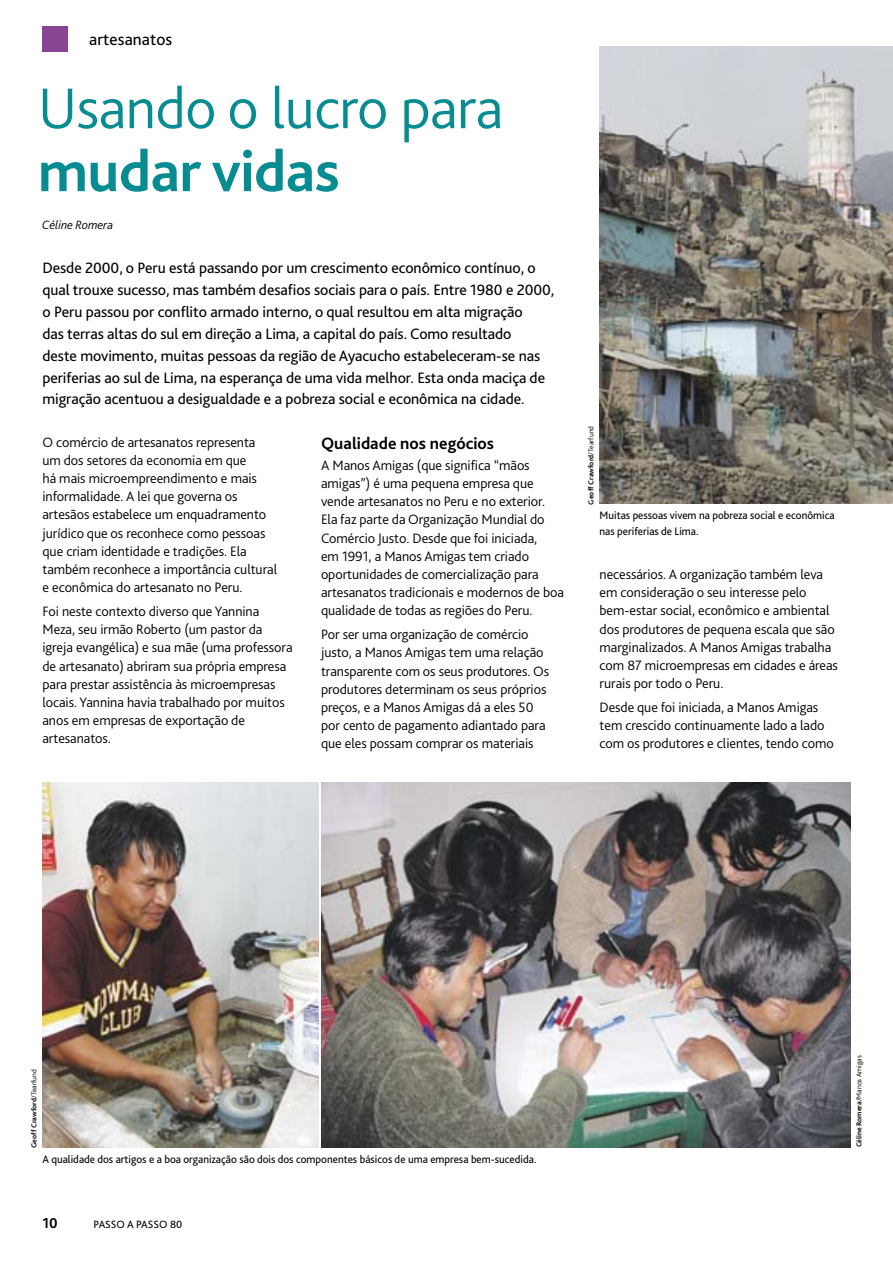
<style>
.page{position:relative;width:893px;height:1263px;background:#fff}
.page>*{position:absolute;margin:0;border:0;box-sizing:border-box;transform-origin:0 0}
.t1{font:300 60px "Bliss 2";letter-spacing:-.01em;color:#078c92}
.t2{font:700 60px "Bliss 2";letter-spacing:-.01em;color:#078c92}
.t3{font:700 17.25px "Bliss 2";color:#000}
.t4{font:17.25px "Bliss 2";letter-spacing:.005em;color:#000}
.t5{font:15.75px/21.9px "Bliss 2";letter-spacing:-.005em;color:#000}
.t6{font:700 15px "Bliss 2";color:#000}
.t7{font:300 14.25px/18.1px "Bliss 2";letter-spacing:-.005em;color:#000}
.t8{font:italic 300 12.6px "Bliss 2";color:#000}
.t9{font:11.4px/15.8px "Bliss 2";color:#000}
.t10{font:11.1px "Bliss 2";color:#000}
.t11{font:700 7.5px "Bliss 2";color:#000}
.s1{font-weight:300}
</style>
<div class="page">
<div style="left:42px;top:26px;width:26px;height:26px;background:#884594"></div>
<img style="left:599px;top:47px;width:294px;height:456px">
<img style="left:42px;top:783px;width:277px;height:364px">
<img style="left:321px;top:783px;width:529px;height:364px">
<p class="t4" style="left:89px;top:32px;width:85px">artesanatos</p>
<h1 class="t1" style="left:38px;top:85px;width:467px">Usando o lucro para</h1>
<h1 class="t2" style="left:38px;top:148px;width:303px">mudar vidas</h1>
<p class="t8" style="left:42px;top:220px;width:73px">Céline Romera</p>
<p class="t5" style="left:42px;top:258px;width:513px">Desde 2000, o Peru está passando por um crescimento econômico contínuo, o qual trouxe sucesso, mas também desafios sociais para o país. Entre 1980 e 2000, o Peru passou por conflito armado interno, o qual resultou em alta migração<br>das terras altas do sul em direção a Lima, a capital do país. Como resultado<br>deste movimento, muitas pessoas da região de Ayacucho estabeleceram-se nas periferias ao sul de Lima, na esperança de uma vida melhor. Esta onda maciça de migração acentuou a desigualdade e a pobreza social e econômica na cidade.</p>
<p class="t7" style="left:42px;top:434px;width:236px">O comércio de artesanatos representa um dos setores da economia em que<br>há mais micro empre endimento e mais informali dade. A lei que governa os artesãos estabelece um enquadramento jurídico que os reconhece como pessoas que criam identidade e tradições. Ela também reconhece a importância cultural e econômica do artesanato no Peru.</p>
<p class="t7" style="left:42px;top:604px;width:252px">Foi neste contexto diverso que Yannina Meza, seu irmão Roberto (um pastor da igreja evangélica) e sua mãe (uma professora de artesanato) abriram sua própria empresa para prestar assistência às microempresas locais. Yannina havia trabalhado por muitos anos em empresas de exportação de artesanatos.</p>
<p class="t3" style="left:321px;top:437px;width:175px">Qualidade nos negócios</p>
<p class="t7" style="left:321px;top:458px;width:244px">A Manos Amigas (que significa “mãos amigas”) é uma pequena empresa que vende artesanatos no Peru e no exterior.<br>Ela faz parte da Organização Mundial do Comércio Justo. Desde que foi iniciada,<br>em 1991, a Manos Amigas tem criado oportunidades de comercialização para artesanatos tradicionais e modernos de boa qualidade de todas as regiões do Peru.</p>
<p class="t7" style="left:321px;top:627px;width:230px">Por ser uma organização de comércio justo, a Manos Amigas tem uma relação transparente com os seus produtores. Os produtores determinam os seus próprios preços, e a Manos Amigas dá a eles 50 por cento de pagamento adiantado para que eles possam comprar os materiais</p>
<p class="t11" style="left:588px;top:505px;width:80px;rotate:-90deg">Geoff Crawford<span class="s1">/Tearfund</span></p>
<p class="t9" style="left:599px;top:509px;width:237px">Muitas pessoas vivem na pobreza social e econômica nas periferias de Lima.</p>
<p class="t7" style="left:599px;top:567px;width:240px">necessários. A organização também leva em consideração o seu interesse pelo bem-estar social, econômico e ambiental dos produtores de pequena escala que são marginalizados. A Manos Amigas trabalha com 87 microempresas em cidades e áreas rurais por todo o Peru.</p>
<p class="t7" style="left:599px;top:700px;width:236px">Desde que foi iniciada, a Manos Amigas tem crescido continuamente lado a lado com os produtores e clientes, tendo como</p>
<p class="t11" style="left:31px;top:1148px;width:80px;rotate:-90deg">Geoff Crawford<span class="s1">/Tearfund</span></p>
<p class="t9" style="left:42px;top:1153px;width:495px">A qualidade dos artigos e a boa organização são dois dos componentes básicos de uma empresa bem-sucedida.</p>
<p class="t6" style="left:42px;top:1217px;width:17px">10</p>
<p class="t10" style="left:94px;top:1220px;width:90px">PASSO A PASSO 80</p>
<p class="t11" style="left:856px;top:1147px;width:94px;rotate:-90deg">Céline Romera<span class="s1">/Manos Amigas</span></p>
</div>
